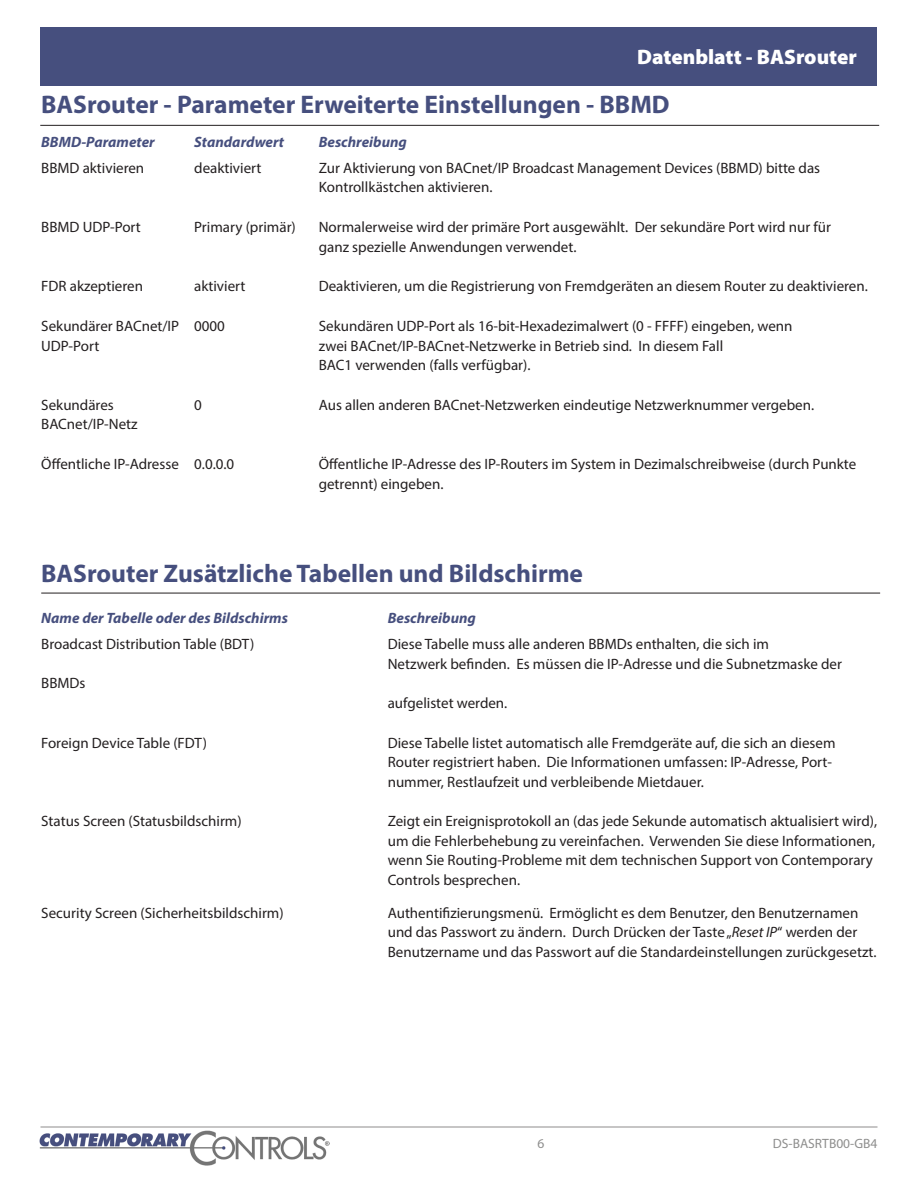
<style>
.page{position:relative;width:918px;height:1188px;background:#fff}
.page>*{position:absolute;margin:0;border:0;box-sizing:border-box;transform-origin:0 0}
.t1{font:700 25.5px "Myriad Pro";color:#464f7e}
.t2{font:900 21px "Myriad Pro";color:#fff}
.t3{font:15px/19.5px "Myriad Pro";color:#231f20}
.t4{font:italic 700 15px "Myriad Pro";color:#464f7e}
.t5{font:13.5px "Myriad Pro";color:#8e8e8d}
.s1{font-style:italic}
</style>
<div class="page">
<hr style="left:40px;top:1127px;width:838px;height:1px;background:#8e8d8c">
<div style="left:40px;top:27px;width:838px;height:59px;background:#464f7e"></div>
<img style="left:40px;top:1131px;width:290px;height:35px">
<hr style="left:41px;top:593px;width:839px;height:1px;background:#231f20">
<hr style="left:40px;top:125px;width:839px;height:1px;background:#231f20">
<h2 class="t2" style="left:637px;top:43px;width:221px">Datenblatt - BASrouter</h2>
<p class="t1" style="left:41px;top:88px;width:630px">BASrouter - Parameter Erweiterte Einstellungen - BBMD</p>
<p class="t4" style="left:41px;top:132px;width:115px">BBMD-Parameter</p>
<p class="t4" style="left:194px;top:132px;width:91px">Standardwert</p>
<p class="t4" style="left:319px;top:132px;width:90px">Beschreibung</p>
<p class="t3" style="left:41px;top:158px;width:105px">BBMD aktivieren</p>
<p class="t3" style="left:194px;top:158px;width:69px">deaktiviert</p>
<p class="t3" style="left:319px;top:158px;width:503px">Zur Aktivierung von BACnet/IP Broadcast Management Devices (BBMD) bitte das<br>Kontrollkästchen aktivieren.</p>
<p class="t3" style="left:41px;top:217px;width:101px">BBMD UDP-Port</p>
<p class="t3" style="left:194px;top:217px;width:103px">Primary (primär)</p>
<p class="t3" style="left:319px;top:217px;width:514px">Normalerweise wird der primäre Port ausgewählt. Der sekundäre Port wird nur für</p>
<p class="t3" style="left:319px;top:237px;width:259px">ganz spezielle Anwendungen verwendet.</p>
<p class="t3" style="left:41px;top:276px;width:103px">FDR akzeptieren</p>
<p class="t3" style="left:194px;top:276px;width:53px">aktiviert</p>
<p class="t3" style="left:319px;top:276px;width:551px">Deaktivieren, um die Registrierung von Fremdgeräten an diesem Router zu deaktivieren.</p>
<p class="t3" style="left:41px;top:316px;width:185px">Sekundärer BACnet/IP 0000</p>
<p class="t3" style="left:319px;top:316px;width:475px">Sekundären UDP-Port als 16-bit-Hexadezimalwert (0 - FFFF) eingeben, wenn</p>
<p class="t3" style="left:41px;top:336px;width:60px">UDP-Port</p>
<p class="t3" style="left:319px;top:336px;width:406px">zwei BACnet/IP-BACnet-Netzwerke in Betrieb sind. In diesem Fall</p>
<p class="t3" style="left:319px;top:355px;width:213px">BAC1 verwenden (falls verfügbar).</p>
<p class="t3" style="left:41px;top:395px;width:74px">Sekundäres</p>
<p class="t3" style="left:194px;top:395px;width:9px">0</p>
<p class="t3" style="left:319px;top:395px;width:497px">Aus allen anderen BACnet-Netzwerken eindeutige Netzwerknummer vergeben.</p>
<p class="t3" style="left:41px;top:414px;width:98px">BACnet/IP-Netz</p>
<p class="t3" style="left:41px;top:454px;width:195px">Öffentliche IP-Adresse 0.0.0.0</p>
<p class="t3" style="left:319px;top:454px;width:539px">Öffentliche IP-Adresse des IP-Routers im System in Dezimalschreibweise (durch Punkte getrennt) eingeben.</p>
<p class="t1" style="left:41px;top:556px;width:543px">BASrouter Zusätzliche Tabellen und Bildschirme</p>
<p class="t4" style="left:41px;top:608px;width:248px">Name der Tabelle oder des Bildschirms</p>
<p class="t4" style="left:388px;top:608px;width:90px">Beschreibung</p>
<p class="t3" style="left:41px;top:634px;width:215px">Broadcast Distribution Table (BDT)</p>
<p class="t3" style="left:388px;top:634px;width:383px">Diese Tabelle muss alle anderen BBMDs enthalten, die sich im</p>
<p class="t3" style="left:388px;top:654px;width:456px">Netzwerk befinden. Es müssen die IP-Adresse und die Subnetzmaske der</p>
<p class="t3" style="left:41px;top:673px;width:46px">BBMDs</p>
<p class="t3" style="left:388px;top:693px;width:121px">aufgelistet werden.</p>
<p class="t3" style="left:41px;top:733px;width:167px">Foreign Device Table (FDT)</p>
<p class="t3" style="left:388px;top:733px;width:449px">Diese Tabelle listet automatisch alle Fremdgeräte auf, die sich an diesem<br>Router registriert haben. Die Informationen umfassen: IP-Adresse, Port-</p>
<p class="t3" style="left:388px;top:772px;width:318px">nummer, Restlaufzeit und verbleibende Mietdauer.</p>
<p class="t3" style="left:41px;top:811px;width:202px">Status Screen (Statusbildschirm)</p>
<p class="t3" style="left:388px;top:811px;width:491px">Zeigt ein Ereignisprotokoll an (das jede Sekunde automatisch aktualisiert wird), um die Fehlerbehebung zu vereinfachen. Verwenden Sie diese Informationen, wenn Sie Routing-Probleme mit dem technischen Support von Contemporary Controls besprechen.</p>
<p class="t3" style="left:41px;top:903px;width:244px">Security Screen (Sicherheitsbildschirm)</p>
<p class="t3" style="left:388px;top:903px;width:490px">Authentifizierungsmenü. Ermöglicht es dem Benutzer, den Benutzernamen und das Passwort zu ändern. Durch Drücken der Taste „<span class="s1">Reset IP</span>“ werden der<br>Benutzername und das Passwort auf die Standardeinstellungen zurückgesetzt.</p>
<p class="t5" style="left:538px;top:1135px;width:8px">6</p>
<p class="t5" style="left:773px;top:1135px;width:106px">DS-BASRTB00-GB4</p>
</div>
